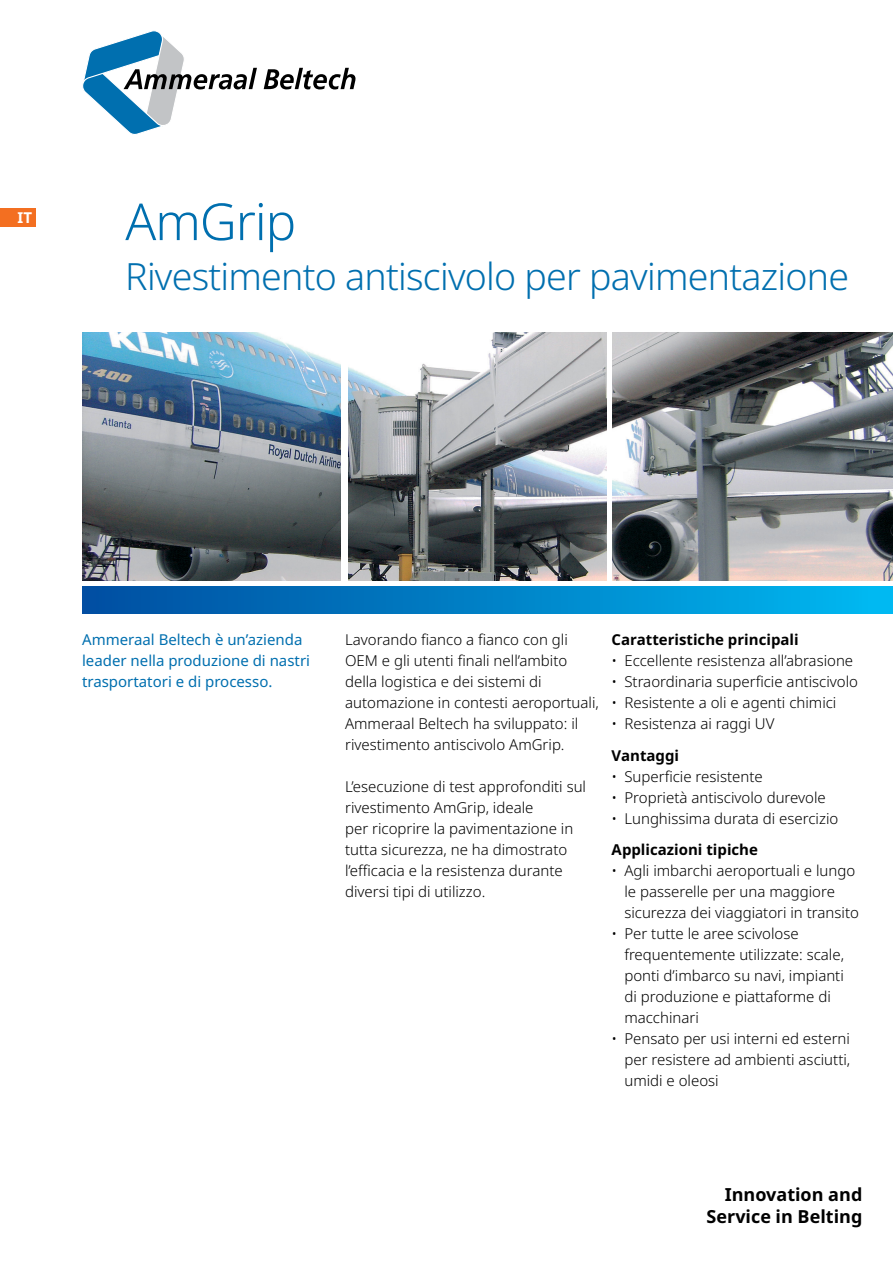
<style>
.page{position:relative;width:893px;height:1263px;background:#fff}
.page>*{position:absolute;margin:0;border:0;box-sizing:border-box;transform-origin:0 0}
.t1{font:300 51px "Noto Sans";letter-spacing:-.02em;color:#006faf}
.t2{font:300 37.5px "Noto Sans";letter-spacing:-.02em;color:#006faf}
.t3{font:700 18px/21.6px "Noto Sans";color:#000;text-align:right}
.t4{font:300 15px/21px "Noto Sans";color:#000}
.t5{font:15px/21px "Noto Sans";color:#006faf}
.t6{font:700 15px "Noto Sans";color:#000}
.t7{font:700 15px "Noto Sans";color:#fff}
</style>
<div class="page">
<img style="left:82px;top:332px;width:811px;height:248px">
<div style="left:82px;top:586px;width:811px;height:28px;background:linear-gradient(to right,#004d9f,#00b9f1)"></div>
<svg style="left:82px;top:30px;width:175px;height:105px"></svg>
<svg style="left:264px;top:68px;width:91px;height:21px"></svg>
<div style="left:0;top:208px;width:35px;height:18px;background:#f36f21"></div>
<div style="left:341px;top:328px;width:6px;height:255px;background:#fff"></div>
<hr style="left:607px;top:328px;width:4px;height:255px;background:#fff">
<p class="t7" style="left:18px;top:207px;width:16px">IT</p>
<h1 class="t1" style="left:125px;top:186px;width:172px">AmGrip</h1>
<h2 class="t2" style="left:125px;top:250px;width:725px">Rivestimento antiscivolo per pavimentazione</h2>
<p class="t4" style="left:345px;top:629px;width:255px">Lavorando fianco a fianco con gli OEM e gli utenti finali nell’ambito della logistica e dei sistemi di automazione in contesti aeroportuali, Ammeraal Beltech ha sviluppato: il rivestimento antiscivolo AmGrip.</p>
<p class="t4" style="left:345px;top:776px;width:242px">L’esecuzione di test approfonditi sul rivestimento AmGrip, ideale<br>per ricoprire la pavimentazione in tutta sicurezza, ne ha dimostrato l’efficacia e la resistenza durante diversi tipi di utilizzo.</p>
<p class="t5" style="left:82px;top:629px;width:229px">Ammeraal Beltech è un’azienda leader nella produzione di nastri trasportatori e di processo.</p>
<p class="t6" style="left:612px;top:629px;width:189px">Caratteristiche principali</p>
<p class="t4" style="left:612px;top:650px;width:243px">• Eccellente resistenza all’abrasione</p>
<p class="t4" style="left:612px;top:671px;width:248px">• Straordinaria superficie antiscivolo</p>
<p class="t4" style="left:612px;top:692px;width:226px">• Resistente a oli e agenti chimici</p>
<p class="t4" style="left:612px;top:713px;width:164px">• Resistenza ai raggi UV</p>
<p class="t6" style="left:612px;top:744px;width:69px">Vantaggi</p>
<p class="t4" style="left:612px;top:766px;width:153px">• Superficie resistente</p>
<p class="t4" style="left:612px;top:787px;width:216px">• Proprietà antiscivolo durevole</p>
<p class="t4" style="left:612px;top:808px;width:228px">• Lunghissima durata di esercizio</p>
<p class="t6" style="left:612px;top:839px;width:148px">Applicazioni tipiche</p>
<p class="t4" style="left:624px;top:860px;width:236px;text-indent:-13px">• Agli imbarchi aeroportuali e lungo le passerelle per una maggiore sicurezza dei viaggiatori in transito</p>
<p class="t4" style="left:624px;top:923px;width:221px;text-indent:-13px">• Per tutte le aree scivolose frequentemente utilizzate: scale, ponti d’imbarco su navi, impianti di produzione e piattaforme di macchinari</p>
<p class="t4" style="left:624px;top:1028px;width:227px;text-align:justify;text-indent:-13px">• Pensato per usi interni ed esterni per resistere ad ambienti asciutti, umidi e oleosi</p>
<p class="t3" style="left:707px;top:1184px;width:157px">Innovation and<br>Service in Belting</p>
</div>
